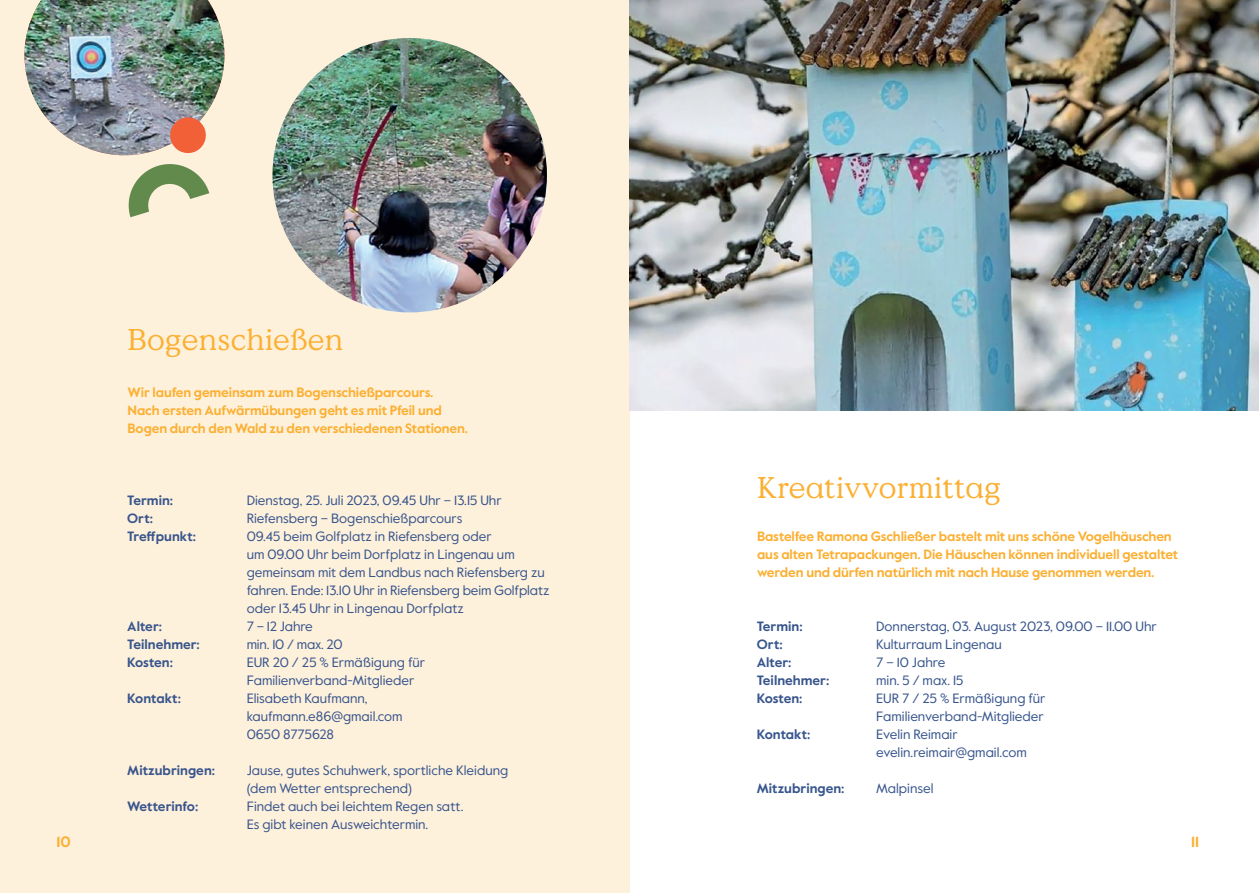
<style>
.page{position:relative;width:1259px;height:893px;background:#fff}
.page>*{position:absolute;margin:0;border:0;box-sizing:border-box;transform-origin:0 0}
.t1{font:30px "Value Serif Pro";letter-spacing:.01em;color:#fbb033}
.t2{font:700 15px "Value Sans Pro";color:#fbb033}
.t3{font:13.5px/18px "Value Sans Pro";color:#38558c}
.t4{font:700 13.5px/18px "Value Sans Pro";letter-spacing:-.01em;color:#fbb033}
.t5{font:700 13.5px "Value Sans Pro";color:#38558c}
</style>
<div class="page">
<div style="left:0;top:0;width:629px;height:893px;background:#fef1dc"></div>
<img style="left:629px;top:0;width:630px;height:410px">
<img style="left:272px;top:38px;width:275px;height:274px;border-radius:137px">
<img style="left:24px;top:0;width:201px;height:217px">
<h1 class="t1" style="left:128px;top:322px;width:217px">Bogenschießen</h1>
<p class="t4" style="left:128px;top:384px;width:342px">Wir laufen gemeinsam zum Bogenschießparcours.<br>Nach ersten Aufwärmübungen geht es mit Pfeil und<br>Bogen durch den Wald zu den verschiedenen Stationen.</p>
<p class="t5" style="left:127px;top:492px;width:47px">Termin:</p>
<p class="t3" style="left:247px;top:492px;width:256px">Dienstag, 25. Juli 2023, 09.45 Uhr – 13.15 Uhr</p>
<p class="t5" style="left:127px;top:510px;width:27px">Ort:</p>
<p class="t3" style="left:247px;top:510px;width:217px">Riefensberg – Bogenschießparcours</p>
<p class="t5" style="left:127px;top:528px;width:70px">Treffpunkt:</p>
<p class="t3" style="left:247px;top:528px;width:304px">09.45 beim Golfplatz in Riefensberg oder<br>um 09.00 Uhr beim Dorfplatz in Lingenau um gemeinsam mit dem Landbus nach Riefensberg zu fahren. Ende: 13.10 Uhr in Riefensberg beim Golfplatz oder 13.45 Uhr in Lingenau Dorfplatz</p>
<p class="t5" style="left:127px;top:618px;width:36px">Alter:</p>
<p class="t3" style="left:247px;top:618px;width:67px">7 – 12 Jahre</p>
<p class="t5" style="left:127px;top:636px;width:74px">Teilnehmer:</p>
<p class="t3" style="left:247px;top:636px;width:97px">min. 10 / max. 20</p>
<p class="t5" style="left:127px;top:654px;width:47px">Kosten:</p>
<p class="t3" style="left:247px;top:654px;width:180px">EUR 20 / 25 % Ermäßigung für<br>Familienverband-Mitglieder</p>
<p class="t5" style="left:127px;top:690px;width:55px">Kontakt:</p>
<p class="t3" style="left:247px;top:690px;width:157px">Elisabeth Kaufmann, kaufmann.e86@gmail.com<br>0650 8775628</p>
<p class="t5" style="left:127px;top:762px;width:89px">Mitzubringen:</p>
<p class="t3" style="left:247px;top:762px;width:263px">Jause, gutes Schuhwerk, sportliche Kleidung (dem Wetter entsprechend)</p>
<p class="t5" style="left:127px;top:798px;width:72px">Wetterinfo:</p>
<p class="t3" style="left:247px;top:798px;width:218px">Findet auch bei leichtem Regen satt.<br>Es gibt keinen Ausweichtermin.</p>
<h1 class="t1" style="left:757px;top:470px;width:245px">Kreativvormittag</h1>
<p class="t4" style="left:757px;top:528px;width:423px">Bastelfee Ramona Gschließer bastelt mit uns schöne Vogelhäuschen aus alten Tetrapackungen. Die Häuschen können individuell gestaltet werden und dürfen natürlich mit nach Hause genommen werden.</p>
<p class="t5" style="left:757px;top:618px;width:47px">Termin:</p>
<p class="t3" style="left:876px;top:618px;width:282px">Donnerstag, 03. August 2023, 09.00 – 11.00 Uhr</p>
<p class="t5" style="left:757px;top:636px;width:27px">Ort:</p>
<p class="t3" style="left:876px;top:636px;width:127px">Kulturraum Lingenau</p>
<p class="t5" style="left:757px;top:654px;width:36px">Alter:</p>
<p class="t3" style="left:876px;top:654px;width:71px">7 – 10 Jahre</p>
<p class="t5" style="left:757px;top:672px;width:74px">Teilnehmer:</p>
<p class="t3" style="left:876px;top:672px;width:89px">min. 5 / max. 15</p>
<p class="t5" style="left:757px;top:690px;width:47px">Kosten:</p>
<p class="t3" style="left:876px;top:690px;width:171px">EUR 7 / 25 % Ermäßigung für<br>Familienverband-Mitglieder</p>
<p class="t5" style="left:757px;top:726px;width:55px">Kontakt:</p>
<p class="t3" style="left:876px;top:726px;width:152px">Evelin Reimair evelin.reimair@gmail.com</p>
<p class="t5" style="left:757px;top:780px;width:89px">Mitzubringen:</p>
<p class="t3" style="left:876px;top:780px;width:59px">Malpinsel</p>
<p class="t2" style="left:57px;top:833px;width:16px">10</p>
<p class="t2" style="left:1191px;top:833px;width:9px">11</p>
</div>
